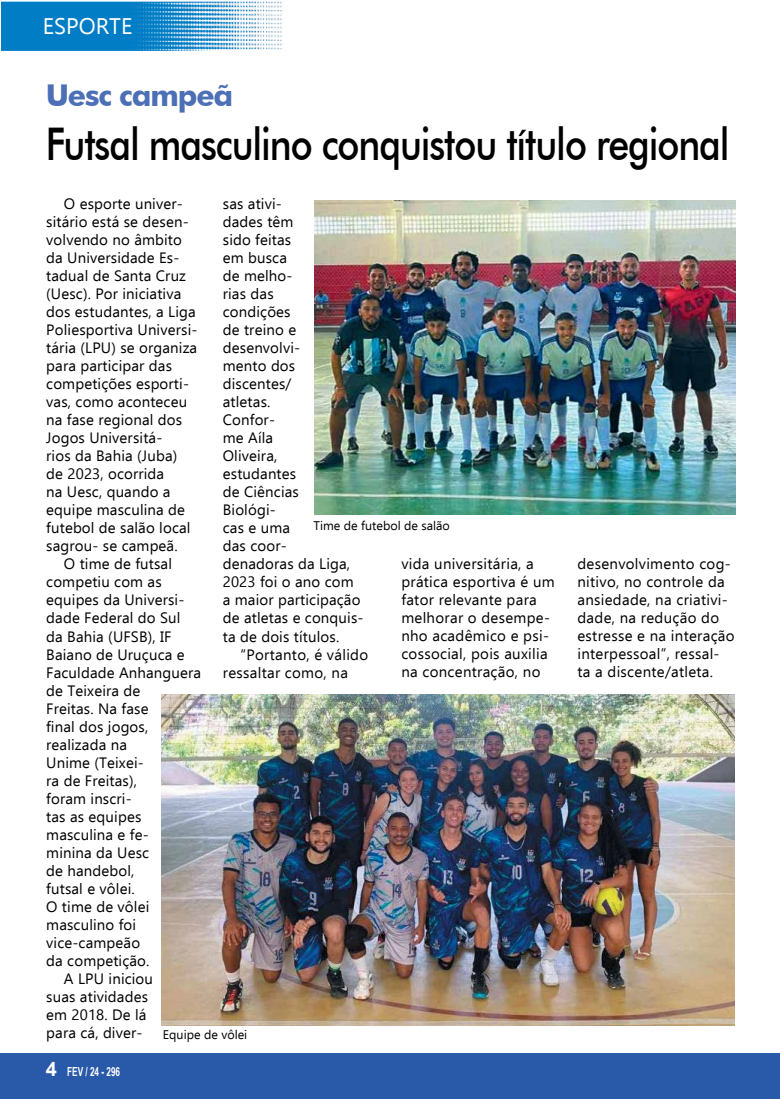
<style>
.page{position:relative;width:780px;height:1099px;background:#fff}
.page>*{position:absolute;margin:0;border:0;box-sizing:border-box;transform-origin:0 0}
.t1{font:500 45px "Futura BT";letter-spacing:-.03em;color:#000;scale:.83 1}
.t2{font:700 30px "Futura BT";letter-spacing:-.04em;color:#4c6fb6}
.t3{font:22.5px "Ebrima";color:#fff}
.t4{font:15px/18px "Ebrima";letter-spacing:.01em;color:#000}
.t5{font:12.5px "Ebrima";color:#000}
.t6{font:700 12.5px "Arial Narrow";color:#fff;scale:.8 1}
.s1{font-family:"Arial";font-size:20px}
</style>
<div class="page">
<div style="left:0;top:1053px;width:779px;height:45px;background:#2959a9"></div>
<img style="left:2px;top:2px;width:280px;height:48px">
<img style="left:314px;top:200px;width:421px;height:314px">
<img style="left:161px;top:694px;width:574px;height:331px">
<h3 class="t3" style="left:43px;top:9px;width:91px">ESPORTE</h3>
<h2 class="t2" style="left:46px;top:77px;width:189px">Uesc campeã</h2>
<h1 class="t1" style="left:46px;top:117px;width:825px">Futsal masculino conquistou título regional</h1>
<p class="t4" style="left:64px;top:194px;width:120px">O esporte univer-</p>
<p class="t4" style="left:46px;top:212px;width:144px">sitário está se desen-</p>
<p class="t4" style="left:46px;top:230px;width:137px">volvendo no âmbito</p>
<p class="t4" style="left:46px;top:248px;width:135px">da Universidade Es-</p>
<p class="t4" style="left:46px;top:266px;width:141px">tadual de Santa Cruz</p>
<p class="t4" style="left:46px;top:284px;width:137px">(Uesc). Por iniciativa</p>
<p class="t4" style="left:46px;top:302px;width:151px">dos estudantes, a Liga</p>
<p class="t4" style="left:46px;top:320px;width:153px">Poliesportiva Universi-</p>
<p class="t4" style="left:46px;top:338px;width:152px">tária (LPU) se organiza</p>
<p class="t4" style="left:46px;top:356px;width:127px">para participar das</p>
<p class="t4" style="left:46px;top:374px;width:144px">competições esporti-</p>
<p class="t4" style="left:46px;top:392px;width:142px">vas, como aconteceu</p>
<p class="t4" style="left:46px;top:410px;width:137px">na fase regional dos</p>
<p class="t4" style="left:46px;top:428px;width:118px">Jogos Universitá-</p>
<p class="t4" style="left:46px;top:446px;width:132px">rios da Bahia (Juba)</p>
<p class="t4" style="left:46px;top:464px;width:119px">de 2023, ocorrida</p>
<p class="t4" style="left:46px;top:482px;width:126px">na Uesc, quando a</p>
<p class="t4" style="left:46px;top:500px;width:140px">equipe masculina de</p>
<p class="t4" style="left:46px;top:518px;width:146px">futebol de salão local</p>
<p class="t4" style="left:46px;top:536px;width:133px">sagrou- se campeã.</p>
<p class="t4" style="left:64px;top:554px;width:109px">O time de futsal</p>
<p class="t4" style="left:46px;top:572px;width:117px">competiu com as</p>
<p class="t4" style="left:46px;top:590px;width:140px">equipes da Universi-</p>
<p class="t4" style="left:46px;top:608px;width:136px">dade Federal do Sul</p>
<p class="t4" style="left:46px;top:626px;width:127px">da Bahia (UFSB), IF</p>
<p class="t4" style="left:46px;top:644px;width:140px">Baiano de Uruçuca e</p>
<p class="t4" style="left:46px;top:662px;width:156px">Faculdade Anhanguera</p>
<p class="t4" style="left:46px;top:680px;width:96px">de Teixeira de</p>
<p class="t4" style="left:46px;top:698px;width:104px">Freitas. Na fase</p>
<p class="t4" style="left:46px;top:716px;width:104px">final dos jogos,</p>
<p class="t4" style="left:46px;top:734px;width:82px">realizada na</p>
<p class="t4" style="left:46px;top:752px;width:99px">Unime (Teixei-</p>
<p class="t4" style="left:46px;top:770px;width:92px">ra de Freitas),</p>
<p class="t4" style="left:46px;top:788px;width:87px">foram inscri-</p>
<p class="t4" style="left:46px;top:806px;width:97px">tas as equipes</p>
<p class="t4" style="left:46px;top:824px;width:104px">masculina e fe-</p>
<p class="t4" style="left:46px;top:842px;width:104px">minina da Uesc</p>
<p class="t4" style="left:46px;top:860px;width:90px">de handebol,</p>
<p class="t4" style="left:46px;top:878px;width:90px">futsal e vôlei.</p>
<p class="t4" style="left:46px;top:896px;width:104px">O time de vôlei</p>
<p class="t4" style="left:46px;top:914px;width:91px">masculino foi</p>
<p class="t4" style="left:46px;top:932px;width:95px">vice-campeão</p>
<p class="t4" style="left:46px;top:950px;width:105px">da competição.</p>
<p class="t4" style="left:64px;top:968px;width:91px">A LPU iniciou</p>
<p class="t4" style="left:46px;top:986px;width:103px">suas atividades</p>
<p class="t4" style="left:46px;top:1004px;width:102px">em 2018. De lá</p>
<p class="t4" style="left:46px;top:1022px;width:98px">para cá, diver-</p>
<p class="t4" style="left:223px;top:194px;width:142px">sas ativi-<br>dades têm<br>sido feitas<br>em busca<br>de melho-<br>rias das<br>condições<br>de treino e desenvolvi-<br>mento dos discentes/<br>atletas.<br>Confor-<br>me Aíla<br>Oliveira,<br>estudantes<br>de Ciências<br>Biológi-<br>cas e uma<br>das coor-<br>denadoras da Liga,<br>2023 foi o ano com a maior participação de atletas e conquis&shy;ta de dois títulos.</p>
<p class="t4" style="left:223px;top:644px;width:147px;text-indent:18px">“Portanto, é válido ressaltar como, na</p>
<p class="t5" style="left:313px;top:516px;width:138px">Time de futebol de salão</p>
<p class="t4" style="left:401px;top:554px;width:155px">vida universitária, a prática esportiva é um fator relevante para melhorar o desempe&shy;nho acadêmico e psi&shy;cossocial, pois auxilia na concentração, no</p>
<p class="t4" style="left:577px;top:554px;width:159px">desenvolvimento cog&shy;nitivo, no controle da ansiedade, na criativi&shy;dade, na redução do estresse e na interação interpessoal”, ressal&shy;ta a discente/atleta.</p>
<p class="t5" style="left:163px;top:1025px;width:86px">Equipe de vôlei</p>
<p class="t6" style="left:46px;top:1061px;width:94px"><span class="s1">4</span> FEV / 24 - 296</p>
</div>
